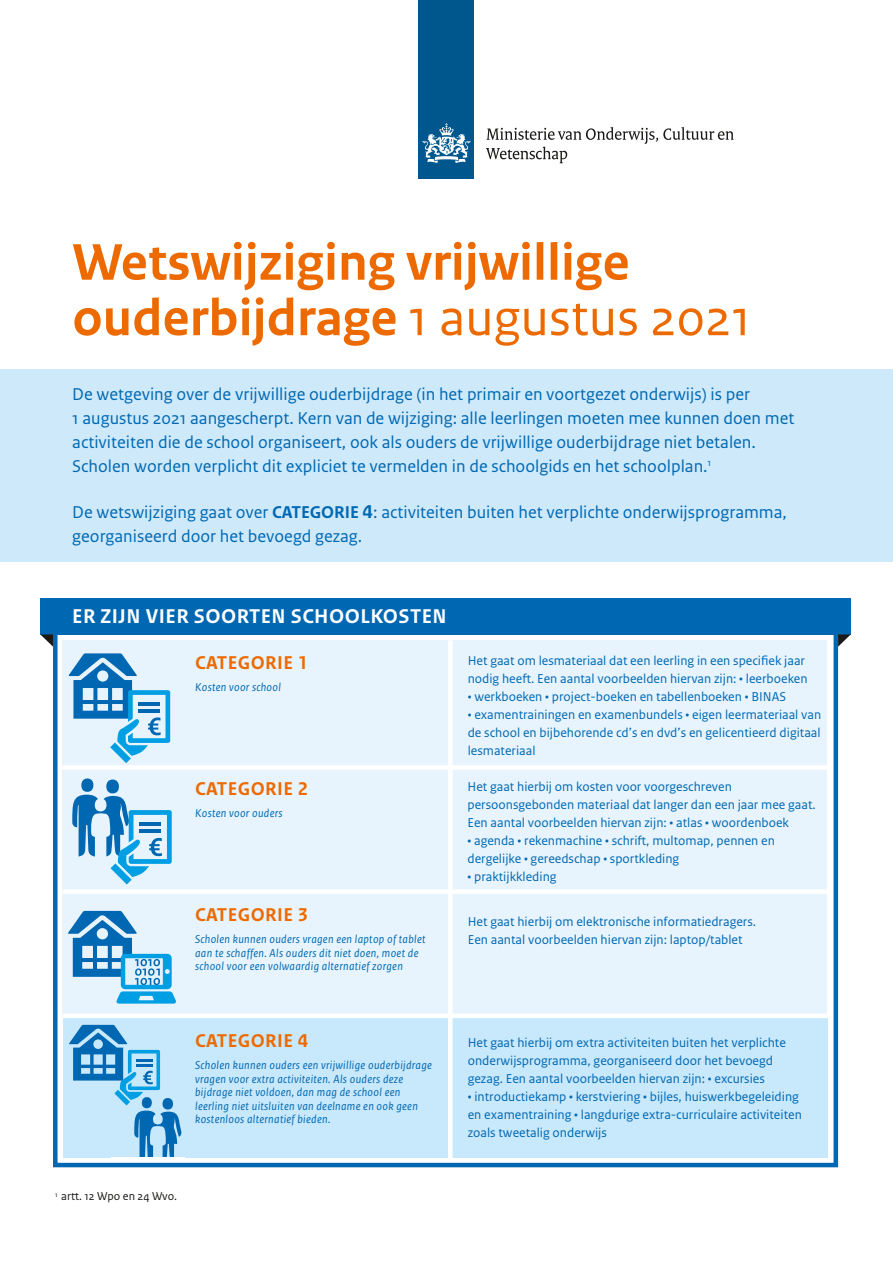
<style>
.page{position:relative;width:893px;height:1263px;background:#fff}
.page>*{position:absolute;margin:0;border:0;box-sizing:border-box;transform-origin:0 0}
.t1{font:700 54px/55.5px "Rijksoverheid Sans Text";color:#ed6a00}
.t2{font:700 21px "Rijksoverheid Sans Text";letter-spacing:.025em;color:#fff}
.t3{font:700 19.5px "Rijksoverheid Sans Text";letter-spacing:.025em;color:#ed6a00}
.Intro_P{font:18px/24px "Rijksoverheid Sans Text";color:#0068b3}
.Broodtekst__blauw_ta{font:13.5px/18px "Rijksoverheid Sans Text";color:#0068b3}
.Tabel_tekst__italic{font:italic 12px/13.5px "Rijksoverheid Sans Text";letter-spacing:.025em;color:#0068b3}
.t4{font:12px "Rijksoverheid Sans Text";color:#1a1a18}
.s1{font-weight:400}
.s2{font-weight:700}
.s3{font-weight:700;font-size:19.5px}
</style>
<div class="page">
<div style="left:63px;top:1017px;width:764px;height:140px;background:#c8e8fb"></div>
<div style="left:53px;top:596px;width:785px;height:571px;border:4px solid #0068b3"></div>
<div style="left:40px;top:598px;width:811px;height:36px;background:#0068b3"></div>
<svg style="left:40px;top:634px;width:13px;height:13px"></svg>
<svg style="left:838px;top:634px;width:13px;height:13px"></svg>
<div style="left:63px;top:640px;width:764px;height:377px;background:#e7f4fd"></div>
<div style="left:60px;top:765px;width:769px;height:5px;background:#fff"></div>
<div style="left:63px;top:889px;width:765px;height:5px;background:#fff"></div>
<div style="left:63px;top:1013px;width:765px;height:5px;background:#fff"></div>
<div style="left:106px;top:779px;width:13px;height:14px;background:#0068b3;border-radius:50%"></div>
<div style="left:81px;top:778px;width:12px;height:14px;background:#0068b3;border-radius:50%"></div>
<svg style="left:69px;top:653px;width:101px;height:110px"></svg>
<svg style="left:72px;top:795px;width:100px;height:89px"></svg>
<svg style="left:69px;top:1025px;width:113px;height:133px"></svg>
<div style="left:111px;top:1157px;width:74px;height:5px;background:#fff"></div>
<div style="left:448px;top:640px;width:5px;height:521px;background:#fff"></div>
<svg style="left:68px;top:911px;width:108px;height:92px"></svg>
<div style="left:0;top:369px;width:893px;height:192px;background:#cde9fa"></div>
<div style="left:419px;top:0;width:55px;height:179px;background:#00578e"></div>
<svg style="left:423px;top:123px;width:47px;height:40px"></svg>
<svg style="left:486px;top:127px;width:248px;height:36px"></svg>
<h1 class="t1" style="left:72px;top:235px;width:680px">Wetswijziging vrijwillige ouderbijdrage <span class="s1">1 augustus 2021</span></h1>
<p class="Intro_P" style="left:72px;top:383px;width:724px">De wetgeving over de vrijwillige ouderbijdrage (in het primair en voortgezet onderwijs) is per<br>1 augustus 2021 aangescherpt. Kern van de wijziging: alle leerlingen moeten mee kunnen doen met activiteiten die de school organiseert, ook als ouders de vrijwillige ouderbijdrage niet betalen.<br>Scholen worden verplicht dit expliciet te vermelden in de schoolgids en het schoolplan.<sup>1</sup></p>
<p class="Intro_P" style="left:72px;top:500px;width:716px">De wetswijziging gaat over <span class="s2">CATEGORIE</span> <span class="s3">4</span>: activiteiten buiten het verplichte onderwijsprogramma, georganiseerd door het bevoegd gezag.</p>
<h2 class="t2" style="left:72px;top:604px;width:376px">ER ZIJN VIER SOORTEN SCHOOLKOSTEN</h2>
<h3 class="t3" style="left:195px;top:651px;width:114px">CATEGORIE 1</h3>
<p class="Tabel_tekst__italic" style="left:195px;top:680px;width:87px">Kosten voor school</p>
<h3 class="t3" style="left:195px;top:778px;width:114px">CATEGORIE 2</h3>
<p class="Tabel_tekst__italic" style="left:195px;top:807px;width:89px">Kosten voor ouders</p>
<h3 class="t3" style="left:195px;top:904px;width:114px">CATEGORIE 3</h3>
<p class="Tabel_tekst__italic" style="left:195px;top:933px;width:232px">Scholen kunnen ouders vragen een laptop of tablet aan te schaffen. Als ouders dit niet doen, moet de school voor een volwaardig alternatief zorgen</p>
<p class="Broodtekst__blauw_ta" style="left:468px;top:652px;width:341px">Het gaat om lesmateriaal dat een leerling in een specifiek jaar nodig heeft. Een aantal voorbeelden hiervan zijn: • leerboeken</p>
<p class="Broodtekst__blauw_ta" style="left:468px;top:688px;width:320px">• werkboeken • project-boeken en tabellenboeken • BINAS</p>
<p class="Broodtekst__blauw_ta" style="left:468px;top:706px;width:355px;text-align:justify">• examentrainingen en examenbundels • eigen leermateriaal van de school en bijbehorende cd’s en dvd’s en gelicentieerd digitaal lesmateriaal</p>
<p class="Broodtekst__blauw_ta" style="left:467px;top:777px;width:350px">Het gaat hierbij om kosten voor voorgeschreven persoonsgebonden materiaal dat langer dan een jaar mee gaat.<br>Een aantal voorbeelden hiervan zijn: • atlas • woordenboek</p>
<p class="Broodtekst__blauw_ta" style="left:467px;top:831px;width:309px">• agenda • rekenmachine • schrift, multomap, pennen en dergelijke • gereedschap • sportkleding</p>
<p class="Broodtekst__blauw_ta" style="left:467px;top:867px;width:91px">• praktijkkleding</p>
<p class="Broodtekst__blauw_ta" style="left:468px;top:913px;width:290px">Het gaat hierbij om elektronische informatiedragers.<br>Een aantal voorbeelden hiervan zijn: laptop/tablet</p>
<h3 class="t3" style="left:195px;top:1030px;width:114px">CATEGORIE 4</h3>
<p class="Tabel_tekst__italic" style="left:195px;top:1059px;width:238px">Scholen kunnen ouders een vrijwillige ouderbijdrage vragen voor extra activiteiten. Als ouders deze bijdrage niet voldoen, dan mag de school een leerling niet uitsluiten van deelname en ook geen kostenloos alternatief bieden.</p>
<p class="t4" style="left:55px;top:1190px;width:123px"><sup>1</sup> artt. 12 Wpo en 24 Wvo.</p>
<p class="Broodtekst__blauw_ta" style="left:468px;top:1034px;width:320px">Het gaat hierbij om extra activiteiten buiten het verplichte onderwijsprogramma, georganiseerd door het bevoegd gezag. Een aantal voorbeelden hiervan zijn: • excursies</p>
<p class="Broodtekst__blauw_ta" style="left:468px;top:1088px;width:336px">• introductiekamp • kerstviering • bijles, huiswerkbegeleiding en examentraining • langdurige extra-curriculaire activiteiten zoals tweetalig onderwijs</p>
</div>
